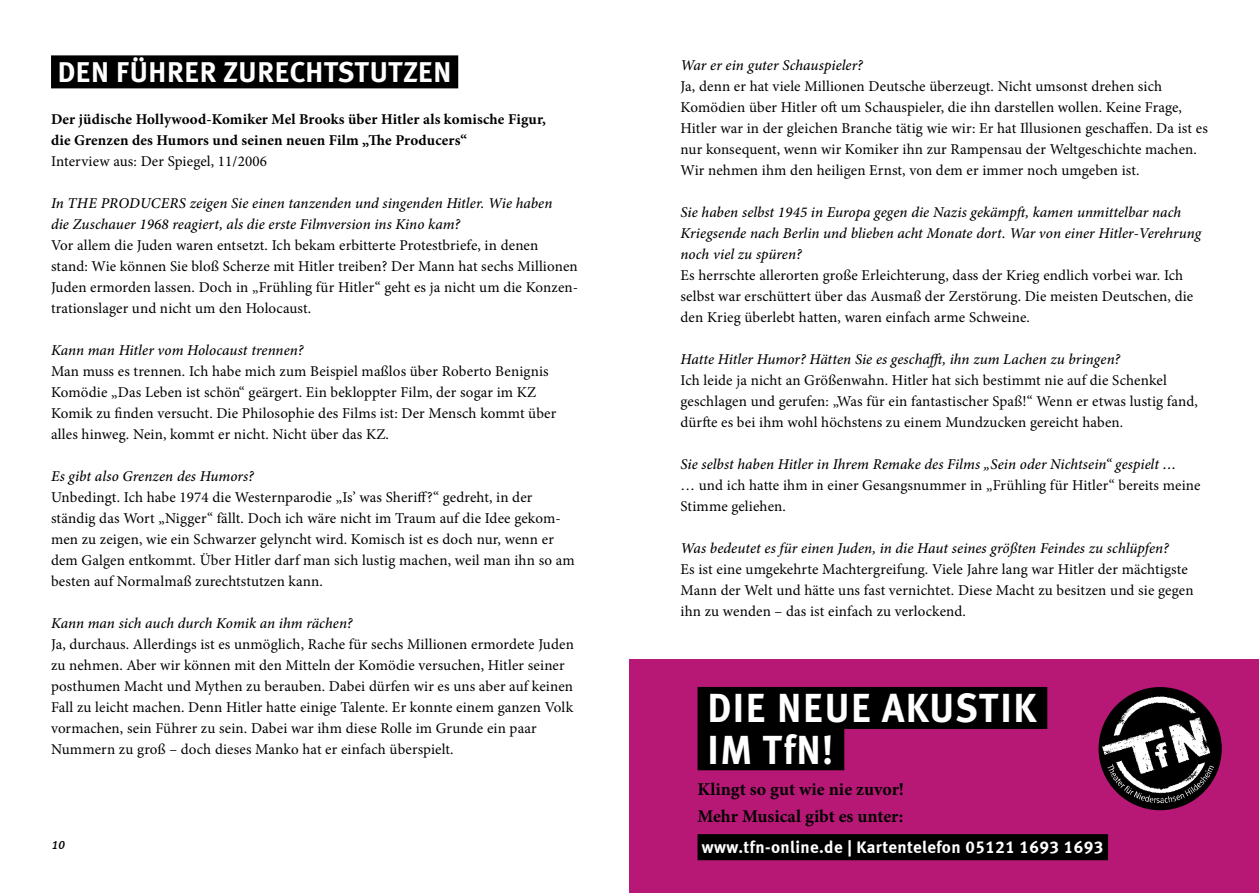
<style>
.page{position:relative;width:1259px;height:893px;background:#fff}
.page>*{position:absolute;margin:0;border:0;box-sizing:border-box;transform-origin:0 0}
.t1{font:700 40.5px/41.2px "Meta Plus";letter-spacing:.025em;color:#fff;scale:.95 1}
.t2{font:700 28.5px "Meta Plus";color:#fff}
.t3{font:700 18px/27px "Minion Pro";color:#000}
.t4{font:17.1px "Meta Bold LF";letter-spacing:.025em;color:#fff}
.t5{font:15px/21px "Minion Pro";letter-spacing:.01em;color:#000}
.t6{font:italic 500 15px/21px "Minion Pro";letter-spacing:.005em;color:#000}
.t7{font:700 15px/21px "Minion Pro";letter-spacing:.01em;color:#000}
.t8{font:italic 12px "Meta Medium LF";color:#000}
</style>
<div class="page">
<div style="left:51px;top:55px;width:407px;height:33px;background:#000"></div>
<div style="left:629px;top:659px;width:630px;height:234px;background:#b81875"></div>
<div style="left:1098px;top:687px;width:123px;height:123px;background:#000;border-radius:50%"></div>
<img style="left:1101px;top:694px;width:113px;height:111px">
<div style="left:697px;top:687px;width:350px;height:42px;background:#000"></div>
<div style="left:697px;top:728px;width:147px;height:42px;background:#000"></div>
<div style="left:697px;top:834px;width:411px;height:26px;background:#000"></div>
<h2 class="t2" style="left:57px;top:55px;width:396px">DEN FÜHRER ZURECHTSTUTZEN</h2>
<p class="t7" style="left:51px;top:108px;width:496px">Der jüdische Hollywood-Komiker Mel Brooks über Hitler als komische Figur, die Grenzen des Humors und seinen neuen Film „The Producers“</p>
<p class="t5" style="left:51px;top:150px;width:217px">Interview aus: Der Spiegel, 11/2006</p>
<p class="t6" style="left:51px;top:192px;width:503px">In THE PRODUCERS zeigen Sie einen tanzenden und singenden Hitler. Wie haben die Zuschauer 1968 reagiert, als die erste Filmversion ins Kino kam?</p>
<p class="t5" style="left:51px;top:234px;width:529px">Vor allem die Juden waren entsetzt. Ich bekam erbitterte Protestbriefe, in denen stand: Wie können Sie bloß Scherze mit Hitler treiben? Der Mann hat sechs Millionen Juden ermorden lassen. Doch in „Frühling für Hitler“ geht es ja nicht um die Konzen&shy;trationslager und nicht um den Holocaust.</p>
<p class="t6" style="left:51px;top:339px;width:254px">Kann man Hitler vom Holocaust trennen?</p>
<p class="t5" style="left:51px;top:360px;width:507px">Man muss es trennen. Ich habe mich zum Beispiel maßlos über Roberto Benignis Komödie „Das Leben ist schön“ geärgert. Ein bekloppter Film, der sogar im KZ Komik zu finden versucht. Die Philosophie des Films ist: Der Mensch kommt über alles hinweg. Nein, kommt er nicht. Nicht über das KZ.</p>
<p class="t6" style="left:51px;top:465px;width:204px">Es gibt also Grenzen des Humors?</p>
<p class="t5" style="left:51px;top:486px;width:525px">Unbedingt. Ich habe 1974 die Westernparodie „Is’ was Sheriff?“ gedreht, in der ständig das Wort „Nigger“ fällt. Doch ich wäre nicht im Traum auf die Idee gekom&shy;men zu zeigen, wie ein Schwarzer gelyncht wird. Komisch ist es doch nur, wenn er dem Galgen entkommt. Über Hitler darf man sich lustig machen, weil man ihn so am besten auf Normalmaß zurechtstutzen kann.</p>
<p class="t6" style="left:51px;top:612px;width:303px">Kann man sich auch durch Komik an ihm rächen?</p>
<p class="t5" style="left:51px;top:633px;width:524px">Ja, durchaus. Allerdings ist es unmöglich, Rache für sechs Millionen ermordete Juden zu nehmen. Aber wir können mit den Mitteln der Komödie versuchen, Hitler seiner posthumen Macht und Mythen zu berauben. Dabei dürfen wir es uns aber auf keinen Fall zu leicht machen. Denn Hitler hatte einige Talente. Er konnte einem ganzen Volk vormachen, sein Führer zu sein. Dabei war ihm diese Rolle im Grunde ein paar Nummern zu groß – doch dieses Manko hat er einfach überspielt.</p>
<p class="t8" style="left:51px;top:838px;width:17px">10</p>
<p class="t6" style="left:680px;top:55px;width:184px">War er ein guter Schauspieler?</p>
<p class="t5" style="left:680px;top:76px;width:529px">Ja, denn er hat viele Millionen Deutsche überzeugt. Nicht umsonst drehen sich Komödien über Hitler oft um Schauspieler, die ihn darstellen wollen. Keine Frage, Hitler war in der gleichen Branche tätig wie wir: Er hat Illusionen geschaffen. Da ist es nur konsequent, wenn wir Komiker ihn zur Rampensau der Weltgeschichte machen.<br>Wir nehmen ihm den heiligen Ernst, von dem er immer noch umgeben ist.</p>
<p class="t6" style="left:680px;top:202px;width:522px">Sie haben selbst 1945 in Europa gegen die Nazis gekämpft, kamen unmittelbar nach<br>Kriegsende nach Berlin und blieben acht Monate dort. War von einer Hitler-Verehrung noch viel zu spüren?</p>
<p class="t5" style="left:680px;top:265px;width:514px">Es herrschte allerorten große Erleichterung, dass der Krieg endlich vorbei war. Ich selbst war erschüttert über das Ausmaß der Zerstörung. Die meisten Deutschen, die den Krieg überlebt hatten, waren einfach arme Schweine.</p>
<p class="t6" style="left:680px;top:349px;width:441px">Hatte Hitler Humor? Hätten Sie es geschafft, ihn zum Lachen zu bringen?</p>
<p class="t5" style="left:680px;top:370px;width:519px">Ich leide ja nicht an Größenwahn. Hitler hat sich bestimmt nie auf die Schenkel geschlagen und gerufen: „Was für ein fantastischer Spaß!“ Wenn er etwas lustig fand, dürfte es bei ihm wohl höchstens zu einem Mundzucken gereicht haben.</p>
<p class="t6" style="left:680px;top:454px;width:497px">Sie selbst haben Hitler in Ihrem Remake des Films „Sein oder Nichtsein“ gespielt …</p>
<p class="t5" style="left:680px;top:475px;width:521px">… und ich hatte ihm in einer Gesangsnummer in „Frühling für Hitler“ bereits meine<br>Stimme geliehen.</p>
<p class="t6" style="left:680px;top:538px;width:490px">Was bedeutet es für einen Juden, in die Haut seines größten Feindes zu schlüpfen?</p>
<p class="t5" style="left:680px;top:559px;width:514px">Es ist eine umgekehrte Machtergreifung. Viele Jahre lang war Hitler der mächtigste<br>Mann der Welt und hätte uns fast vernichtet. Diese Macht zu besitzen und sie gegen ihn zu wenden – das ist einfach zu verlockend.</p>
<h1 class="t1" style="left:707px;top:688px;width:348px">DIE NEUE AKUSTIK<br>IM TfN!</h1>
<p class="t3" style="left:697px;top:776px;width:208px">Klingt so gut wie nie zuvor!<br>Mehr Musical gibt es unter:</p>
<p class="t4" style="left:702px;top:837px;width:403px">www.tfn-online.de | Kartentelefon 05121 1693 1693</p>
</div>
